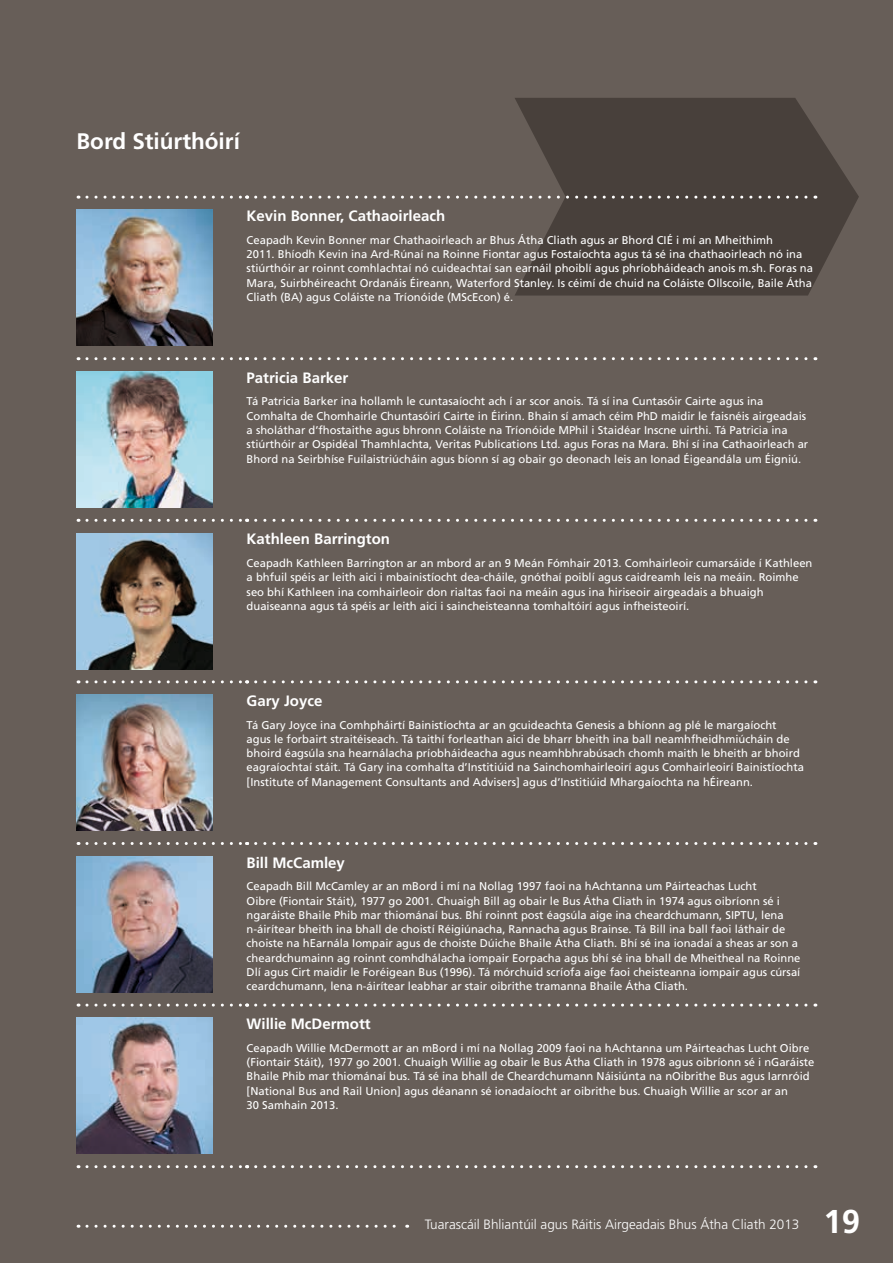
<style>
.page{position:relative;width:893px;height:1263px;background:#675e58}
.page>*{position:absolute;margin:0;border:0;box-sizing:border-box;transform-origin:0 0}
.t1{font:700 33px "Frutiger LT Std";color:#fff}
.t2{font:700 22.5px "Frutiger LT Std";color:#fff}
.t3{font:700 15px "Frutiger LT Std";color:#fff}
.t4{font:300 13.5px "Frutiger LT Std";color:#fff}
.t5{font:11.25px/14.2px "Frutiger LT Std";color:#fff}
</style>
<div class="page">
<svg style="left:515px;top:98px;width:344px;height:198px;fill:#48403b"></svg>
<svg style="left:87px;top:196px;width:161px;height:3px"></svg>
<svg style="left:256px;top:196px;width:560px;height:3px"></svg>
<svg style="left:87px;top:357px;width:161px;height:3px"></svg>
<svg style="left:256px;top:357px;width:560px;height:3px"></svg>
<svg style="left:87px;top:519px;width:161px;height:3px"></svg>
<svg style="left:256px;top:519px;width:560px;height:3px"></svg>
<svg style="left:87px;top:680px;width:161px;height:3px"></svg>
<svg style="left:256px;top:680px;width:560px;height:3px"></svg>
<svg style="left:87px;top:842px;width:161px;height:3px"></svg>
<svg style="left:256px;top:842px;width:560px;height:3px"></svg>
<svg style="left:87px;top:1003px;width:161px;height:3px"></svg>
<svg style="left:256px;top:1003px;width:560px;height:3px"></svg>
<svg style="left:87px;top:1165px;width:161px;height:3px"></svg>
<svg style="left:256px;top:1165px;width:560px;height:3px"></svg>
<img style="left:77px;top:210px;width:136px;height:136px">
<img style="left:77px;top:371px;width:136px;height:136px">
<img style="left:77px;top:533px;width:136px;height:136px">
<img style="left:77px;top:695px;width:136px;height:136px">
<img style="left:77px;top:856px;width:136px;height:136px">
<img style="left:77px;top:1018px;width:136px;height:136px">
<svg style="left:87px;top:1225px;width:321px;height:3px"></svg>
<h2 class="t2" style="left:77px;top:128px;width:165px">Bord Stiúrthóirí</h2>
<h3 class="t3" style="left:247px;top:207px;width:200px">Kevin Bonner, Cathaoirleach</h3>
<p class="t5" style="left:247px;top:233px;width:568px">Ceapadh Kevin Bonner mar Chathaoirleach ar Bhus Átha Cliath agus ar Bhord CIÉ i mí an Mheithimh<br>2011. Bhíodh Kevin ina Ard-Rúnaí na Roinne Fiontar agus Fostaíochta agus tá sé ina chathaoirleach nó ina stiúrthóir ar roinnt comhlachtaí nó cuideachtaí san earnáil phoiblí agus phríobháideach anois m.sh. Foras na Mara, Suirbhéireacht Ordanáis Éireann, Waterford Stanley. Is céimí de chuid na Coláiste Ollscoile, Baile Átha Cliath (BA) agus Coláiste na Tríonóide (MScEcon) é.</p>
<h3 class="t3" style="left:247px;top:369px;width:103px">Patricia Barker</h3>
<p class="t5" style="left:247px;top:394px;width:563px">Tá Patricia Barker ina hollamh le cuntasaíocht ach í ar scor anois. Tá sí ina Cuntasóir Cairte agus ina Comhalta de Chomhairle Chuntasóirí Cairte in Éirinn. Bhain sí amach céim PhD maidir le faisnéis airgeadais a sholáthar d’fhostaithe agus bhronn Coláiste na Tríonóide MPhil i Staidéar Inscne uirthi. Tá Patricia ina stiúrthóir ar Ospidéal Thamhlachta, Veritas Publications Ltd. agus Foras na Mara. Bhí sí ina Cathaoirleach ar Bhord na Seirbhíse Fuilaistriúcháin agus bíonn sí ag obair go deonach leis an Ionad Éigeandála um Éigniú.</p>
<h3 class="t3" style="left:247px;top:530px;width:145px">Kathleen Barrington</h3>
<p class="t5" style="left:247px;top:556px;width:567px">Ceapadh Kathleen Barrington ar an mbord ar an 9 Meán Fómhair 2013. Comhairleoir cumarsáide í Kathleen a bhfuil spéis ar leith aici i mbainistíocht dea-cháile, gnóthaí poiblí agus caidreamh leis na meáin. Roimhe seo bhí Kathleen ina comhairleoir don rialtas faoi na meáin agus ina hiriseoir airgeadais a bhuaigh duaiseanna agus tá spéis ar leith aici i saincheisteanna tomhaltóirí agus infheisteoirí.</p>
<h3 class="t3" style="left:247px;top:692px;width:77px">Gary Joyce</h3>
<p class="t5" style="left:247px;top:718px;width:559px">Tá Gary Joyce ina Comhpháirtí Bainistíochta ar an gcuideachta Genesis a bhíonn ag plé le margaíocht<br>agus le forbairt straitéiseach. Tá taithí forleathan aici de bharr bheith ina ball neamhfheidhmiúcháin de bhoird éagsúla sna hearnálacha príobháideacha agus neamhbhrabúsach chomh maith le bheith ar bhoird eagraíochtaí stáit. Tá Gary ina comhalta d’Institiúid na Sainchomhairleoirí agus Comhairleoirí Bainistíochta [Institute of Management Consultants and Advisers] agus d’Institiúid Mhargaíochta na hÉireann.</p>
<h3 class="t3" style="left:247px;top:853px;width:100px">Bill McCamley</h3>
<p class="t5" style="left:247px;top:879px;width:555px">Ceapadh Bill McCamley ar an mBord i mí na Nollag 1997 faoi na hAchtanna um Páirteachas Lucht<br>Oibre (Fiontair Stáit), 1977 go 2001. Chuaigh Bill ag obair le Bus Átha Cliath in 1974 agus oibríonn sé i ngaráiste Bhaile Phib mar thiománaí bus. Bhí roinnt post éagsúla aige ina cheardchumann, SIPTU, lena n-áirítear bheith ina bhall de choistí Réigiúnacha, Rannacha agus Brainse. Tá Bill ina ball faoi láthair de choiste na hEarnála Iompair agus de choiste Dúiche Bhaile Átha Cliath. Bhí sé ina ionadaí a sheas ar son a cheardchumainn ag roinnt comhdhálacha iompair Eorpacha agus bhí sé ina bhall de Mheitheal na Roinne Dlí agus Cirt maidir le Foréigean Bus (1996). Tá mórchuid scríofa aige faoi cheisteanna iompair agus cúrsaí ceardchumann, lena n-áirítear leabhar ar stair oibrithe tramanna Bhaile Átha Cliath.</p>
<h3 class="t3" style="left:247px;top:1015px;width:126px">Willie McDermott</h3>
<p class="t5" style="left:247px;top:1041px;width:569px">Ceapadh Willie McDermott ar an mBord i mí na Nollag 2009 faoi na hAchtanna um Páirteachas Lucht Oibre (Fiontair Stáit), 1977 go 2001. Chuaigh Willie ag obair le Bus Átha Cliath in 1978 agus oibríonn sé i nGaráiste Bhaile Phib mar thiománaí bus. Tá sé ina bhall de Cheardchumann Náisiúnta na nOibrithe Bus agus Iarnróid [National Bus and Rail Union] agus déanann sé ionadaíocht ar oibrithe bus. Chuaigh Willie ar scor ar an<br>30 Samhain 2013.</p>
<p class="t4" style="left:425px;top:1217px;width:376px">Tuarascáil Bhliantúil agus Ráitis Airgeadais Bhus Átha Cliath 2013</p>
<h1 class="t1" style="left:824px;top:1202px;width:38px">19</h1>
</div>
